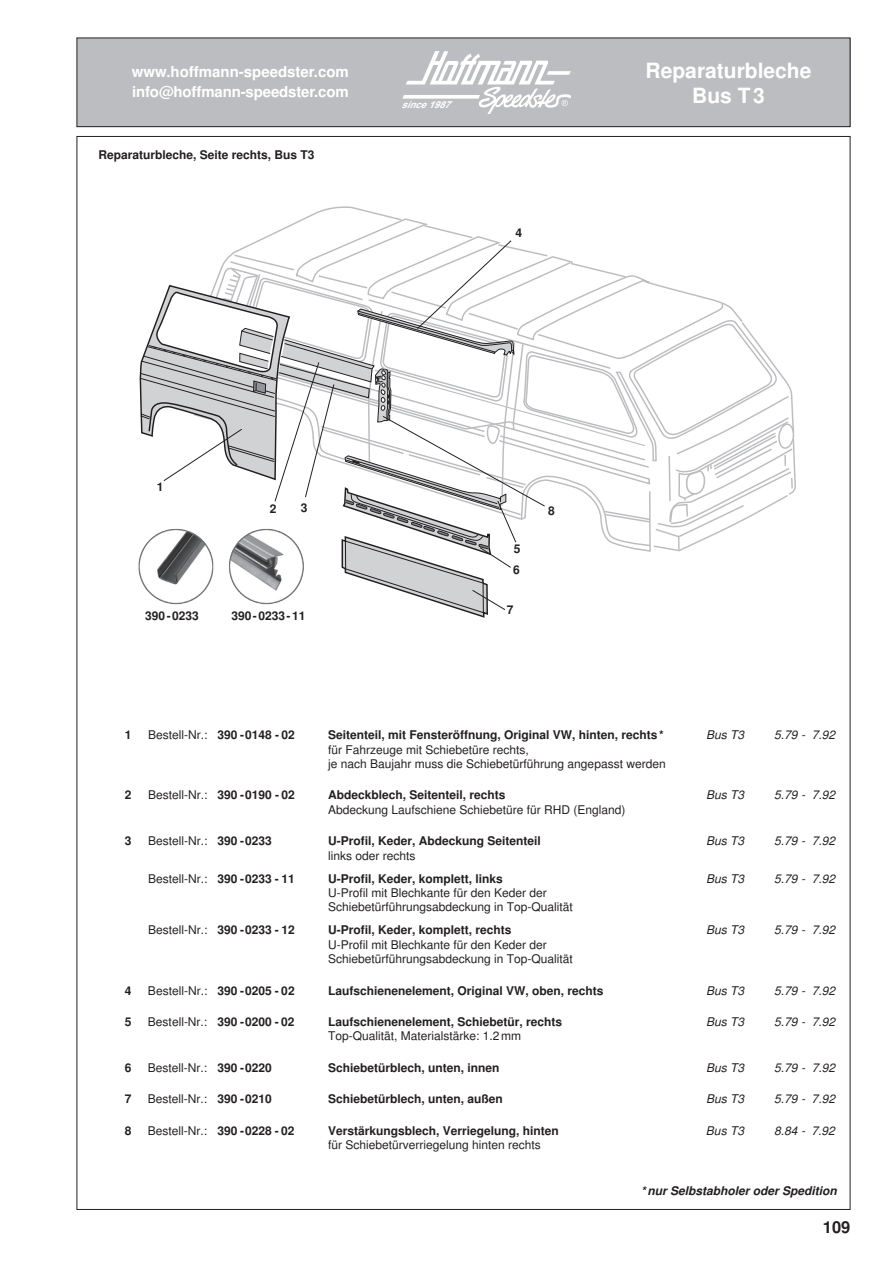
<style>
.page{position:relative;width:893px;height:1263px;background:#fff}
.page>*{position:absolute;margin:0;border:0;box-sizing:border-box;transform-origin:0 0}
.t1{font:700 21px "Helvetica";color:#fff}
.t2{font:700 16.5px "Helvetica";color:#231f20}
.t3{font:700 15px/20.1px "Helvetica";letter-spacing:-.01em;color:#fff}
.t4{font:12px/14.4px "Helvetica";color:#231f20}
.t5{font:700 12px "Helvetica";color:#231f20}
.t6{font:italic 12px "Helvetica";color:#231f20}
.t7{font:italic 700 12px "Helvetica";color:#231f20}
.t8{font:italic 700 9.6px "Arial";color:#fff}
.s1{font-weight:700}
</style>
<div class="page">
<div style="left:77px;top:38px;width:773px;height:89px;background:#bcbdc0"></div>
<div style="left:77px;top:38px;width:773px;height:89px;border:1px solid #231f20"></div>
<svg style="left:402px;top:51px;width:169px;height:62px"></svg>
<svg style="left:139px;top:206px;width:657px;height:412px"></svg>
<p class="t3" style="left:132px;top:62px;width:218px">www.hoffmann-speedster.com info@hoffmann-speedster.com</p>
<h1 class="t1" style="left:646px;top:58px;width:167px">Reparaturbleche</h1>
<p class="t8" style="left:401px;top:97px;width:56px">since1987</p>
<h1 class="t1" style="left:692px;top:83px;width:74px">Bus T3</h1>
<p class="t5" style="left:99px;top:147px;width:218px">Reparaturbleche, Seite rechts, Bus T3</p>
<p class="t5" style="left:157px;top:480px;width:8px">1</p>
<p class="t5" style="left:270px;top:501px;width:8px">2</p>
<p class="t5" style="left:301px;top:500px;width:8px">3</p>
<p class="t5" style="left:145px;top:609px;width:55px">390-0233</p>
<p class="t5" style="left:231px;top:608px;width:76px">390-0233-11</p>
<p class="t5" style="left:515px;top:226px;width:8px">4</p>
<p class="t5" style="left:514px;top:542px;width:8px">5</p>
<p class="t5" style="left:513px;top:562px;width:8px">6</p>
<p class="t5" style="left:507px;top:603px;width:8px">7</p>
<p class="t5" style="left:548px;top:503px;width:8px">8</p>
<p class="t5" style="left:125px;top:728px;width:8px">1</p>
<p class="t4" style="left:148px;top:728px;width:148px">Bestell-Nr.: <span class="s1">390 -0148 - 02</span></p>
<p class="t5" style="left:328px;top:728px;width:337px">Seitenteil, mit Fensteröffnung, Original VW, hinten, rechts*</p>
<p class="t6" style="left:706px;top:728px;width:40px">Bus T3</p>
<p class="t6" style="left:774px;top:728px;width:62px">5.79 - 7.92</p>
<p class="t4" style="left:328px;top:742px;width:339px">für Fahrzeuge mit Schiebetüre rechts,<br>je nach Baujahr muss die Schiebetürführung angepasst werden</p>
<p class="t5" style="left:125px;top:788px;width:8px">2</p>
<p class="t4" style="left:148px;top:788px;width:148px">Bestell-Nr.: <span class="s1">390 -0190 - 02</span></p>
<p class="t5" style="left:328px;top:788px;width:179px">Abdeckblech, Seitenteil, rechts</p>
<p class="t6" style="left:706px;top:788px;width:40px">Bus T3</p>
<p class="t6" style="left:774px;top:788px;width:62px">5.79 - 7.92</p>
<p class="t4" style="left:328px;top:803px;width:299px">Abdeckung Laufschiene Schiebetüre für RHD (England)</p>
<p class="t5" style="left:125px;top:834px;width:8px">3</p>
<p class="t4" style="left:148px;top:834px;width:125px">Bestell-Nr.: <span class="s1">390 -0233</span></p>
<p class="t5" style="left:328px;top:834px;width:214px">U-Profil, Keder, Abdeckung Seitenteil</p>
<p class="t6" style="left:706px;top:834px;width:40px">Bus T3</p>
<p class="t6" style="left:774px;top:834px;width:62px">5.79 - 7.92</p>
<p class="t4" style="left:328px;top:849px;width:89px">links oder rechts</p>
<p class="t4" style="left:148px;top:871px;width:148px">Bestell-Nr.: <span class="s1">390 -0233 - 11</span></p>
<p class="t5" style="left:328px;top:871px;width:176px">U-Profil, Keder, komplett, links</p>
<p class="t6" style="left:706px;top:871px;width:40px">Bus T3</p>
<p class="t6" style="left:774px;top:871px;width:62px">5.79 - 7.92</p>
<p class="t4" style="left:328px;top:886px;width:246px">U-Profil mit Blechkante für den Keder der<br>Schiebetürführungsabdeckung in Top-Qualität</p>
<p class="t4" style="left:148px;top:923px;width:148px">Bestell-Nr.: <span class="s1">390 -0233 - 12</span></p>
<p class="t5" style="left:328px;top:923px;width:185px">U-Profil, Keder, komplett, rechts</p>
<p class="t6" style="left:706px;top:923px;width:40px">Bus T3</p>
<p class="t6" style="left:774px;top:923px;width:62px">5.79 - 7.92</p>
<p class="t4" style="left:328px;top:938px;width:246px">U-Profil mit Blechkante für den Keder der<br>Schiebetürführungsabdeckung in Top-Qualität</p>
<p class="t5" style="left:125px;top:983px;width:8px">4</p>
<p class="t4" style="left:148px;top:983px;width:148px">Bestell-Nr.: <span class="s1">390 -0205 - 02</span></p>
<p class="t5" style="left:328px;top:983px;width:277px">Laufschienenelement, Original VW, oben, rechts</p>
<p class="t6" style="left:706px;top:983px;width:40px">Bus T3</p>
<p class="t6" style="left:774px;top:983px;width:62px">5.79 - 7.92</p>
<p class="t5" style="left:125px;top:1014px;width:8px">5</p>
<p class="t4" style="left:148px;top:1015px;width:148px">Bestell-Nr.: <span class="s1">390 -0200 - 02</span></p>
<p class="t5" style="left:328px;top:1014px;width:236px">Laufschienenelement, Schiebetür, rechts</p>
<p class="t6" style="left:706px;top:1014px;width:40px">Bus T3</p>
<p class="t6" style="left:774px;top:1014px;width:62px">5.79 - 7.92</p>
<p class="t4" style="left:328px;top:1029px;width:194px">Top-Qualität, Materialstärke: 1.2mm</p>
<p class="t5" style="left:125px;top:1060px;width:8px">6</p>
<p class="t4" style="left:148px;top:1061px;width:125px">Bestell-Nr.: <span class="s1">390 -0220</span></p>
<p class="t5" style="left:328px;top:1060px;width:173px">Schiebetürblech, unten, innen</p>
<p class="t6" style="left:706px;top:1060px;width:40px">Bus T3</p>
<p class="t6" style="left:774px;top:1060px;width:62px">5.79 - 7.92</p>
<p class="t5" style="left:125px;top:1092px;width:8px">7</p>
<p class="t4" style="left:148px;top:1092px;width:125px">Bestell-Nr.: <span class="s1">390 -0210</span></p>
<p class="t5" style="left:328px;top:1092px;width:176px">Schiebetürblech, unten, außen</p>
<p class="t6" style="left:706px;top:1092px;width:40px">Bus T3</p>
<p class="t6" style="left:774px;top:1092px;width:62px">5.79 - 7.92</p>
<p class="t5" style="left:125px;top:1123px;width:8px">8</p>
<p class="t4" style="left:148px;top:1123px;width:148px">Bestell-Nr.: <span class="s1">390 -0228 - 02</span></p>
<p class="t5" style="left:328px;top:1123px;width:232px">Verstärkungsblech, Verriegelung, hinten</p>
<p class="t6" style="left:706px;top:1123px;width:40px">Bus T3</p>
<p class="t6" style="left:774px;top:1123px;width:62px">8.84 - 7.92</p>
<p class="t4" style="left:328px;top:1138px;width:214px">für Schiebetürverriegelung hinten rechts</p>
<p class="t7" style="left:641px;top:1183px;width:197px">*nur Selbstabholer oder Spedition</p>
<h2 class="t2" style="left:823px;top:1217px;width:29px">109</h2>
</div>
